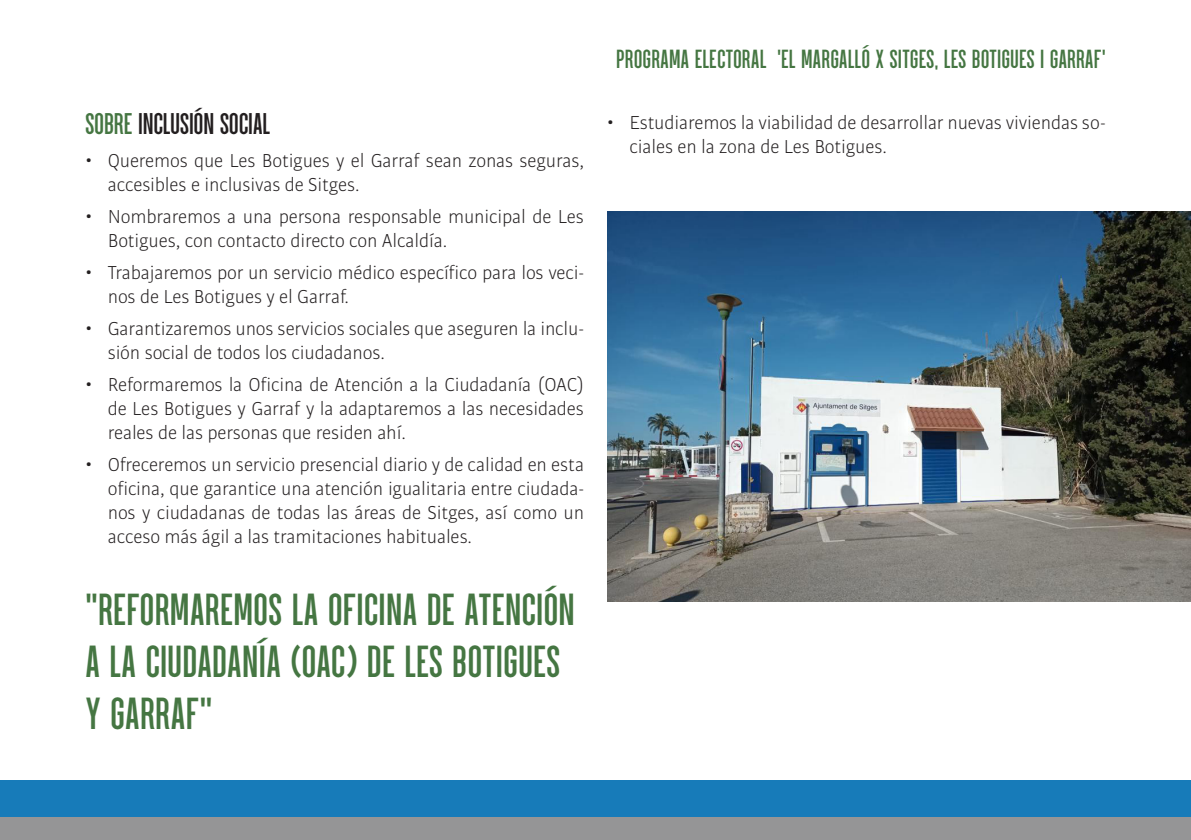
<style>
.page{position:relative;width:1191px;height:840px;background:#fff}
.page>*{position:absolute;margin:0;border:0;box-sizing:border-box;transform-origin:0 0}
.t1{font:700 48px/52px "Parkson";color:#457642}
.t2{font:700 32px "Parkson";letter-spacing:-.01em;color:#231f20}
.t3{font:700 28px "Parkson";color:#457642}
.t4{font:700 28px "Parkson";color:#231f20}
.t5{font:300 20px/24px "Bulo";letter-spacing:-.01em;color:#231f20}
.s1{color:#457642}
</style>
<div class="page">
<div style="left:0;top:780px;width:1191px;height:42px;background:#177bb9"></div>
<div style="left:0;top:816px;width:1191px;height:23px;background:#959596"></div>
<img style="left:607px;top:212px;width:584px;height:388px">
<p class="t2" style="left:85px;top:108px;width:187px"><span class="s1">SOBRE</span> INCLUSIÓN SOCIAL</p>
<p class="t5" style="left:108px;top:148px;width:478px;text-indent:-23px">• Queremos que Les Botigues y el Garraf sean zonas seguras, accesibles e inclusivas de Sitges.</p>
<p class="t5" style="left:108px;top:204px;width:478px;text-indent:-23px">• Nombraremos a una persona responsable municipal de Les<br>Botigues, con contacto directo con Alcaldía.</p>
<p class="t5" style="left:108px;top:260px;width:478px;text-indent:-23px">• Trabajaremos por un servicio médico específico para los veci&shy;nos de Les Botigues y el Garraf.</p>
<p class="t5" style="left:108px;top:316px;width:478px;text-indent:-23px">• Garantizaremos unos servicios sociales que aseguren la inclu&shy;sión social de todos los ciudadanos.</p>
<p class="t5" style="left:108px;top:372px;width:478px;text-align:justify;text-indent:-23px">• Reformaremos la Oficina de Atención a la Ciudadanía (OAC) de Les Botigues y Garraf y la adaptaremos a las necesidades reales de las personas que residen ahí.</p>
<p class="t5" style="left:108px;top:452px;width:478px;text-align:justify;text-indent:-23px">• Ofreceremos un servicio presencial diario y de calidad en esta oficina, que garantice una atención igualitaria entre ciudada&shy;nos y ciudadanas de todas las áreas de Sitges, así como un acceso más ágil a las tramitaciones habituales.</p>
<p class="t1" style="left:85px;top:581px;width:491px">“REFORMAREMOS LA OFICINA DE ATENCIÓN<br>A LA CIUDADANÍA (OAC) DE LES BOTIGUES<br>Y GARRAF”</p>
<h3 class="t3" style="left:616px;top:45px;width:491px">PROGRAMA ELECTORAL ‘EL MARGALLÓ X SITGES, LES BOTIGUES I GARRAF’</h3>
<p class="t5" style="left:629px;top:110px;width:478px;text-indent:-23px">• Estudiaremos la viabilidad de desarrollar nuevas viviendas so&shy;ciales en la zona de Les Botigues.</p>
<p class="t4" style="left:1144px;top:401px;width:10px">5</p>
</div>
